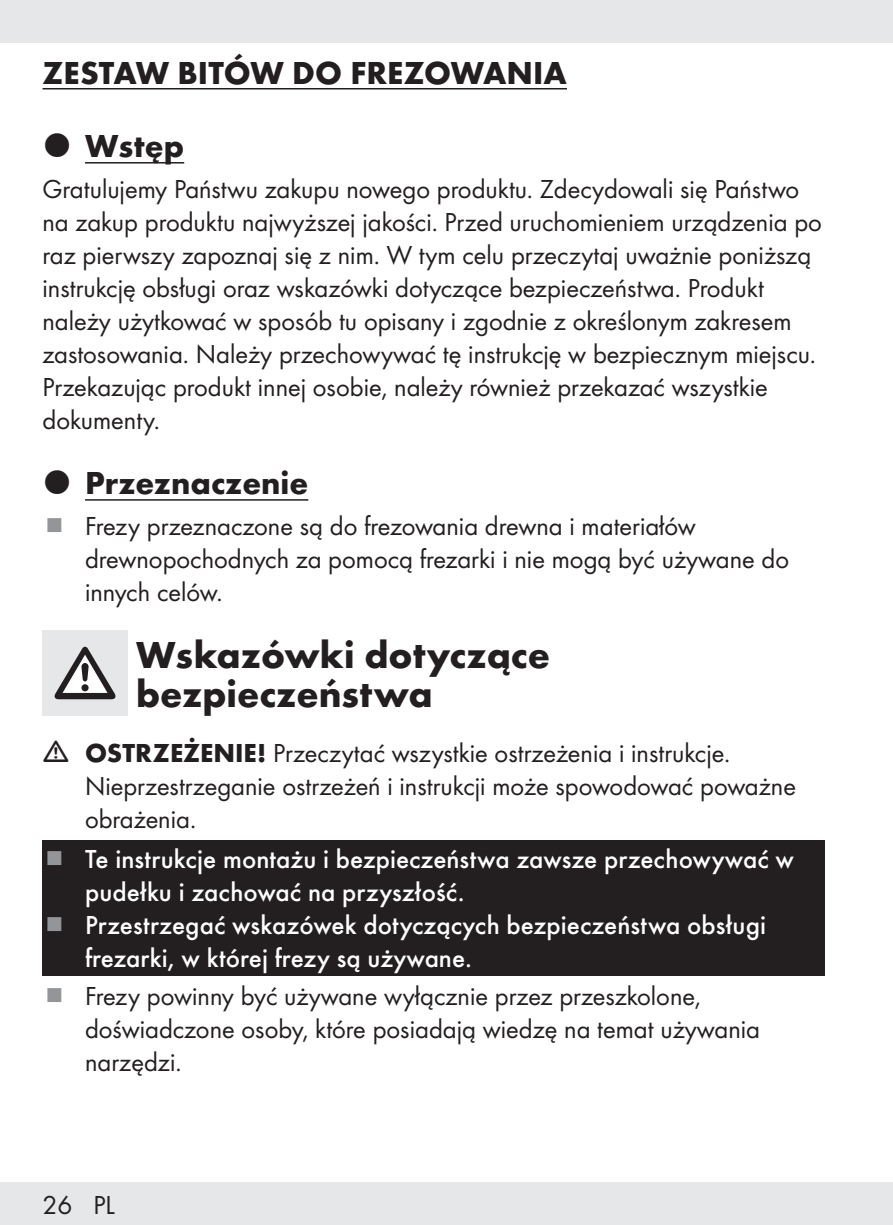
<style>
.page{position:relative;width:893px;height:1225px;background:#fff}
.page>*{position:absolute;margin:0;border:0;box-sizing:border-box;transform-origin:0 0}
.Headline-01{font:700 39px/39px "Futura";color:#231f20}
.Product_Name{font:700 33px "Futura";color:#231f20}
.Body{font:27px/33px "Futura Boo";color:#231f20}
.t1{font:500 27px/33px "Futura";color:#fff}
.s1{font-family:"Futura";font-weight:700}
</style>
<div class="page">
<div style="left:0;top:1182px;width:893px;height:43px;background:#e6e7e9"></div>
<div style="left:0;top:0;width:893px;height:43px;background:#e6e7e9"></div>
<hr style="left:43px;top:88px;width:524px;height:1px;background:#231f20">
<hr style="left:85px;top:162px;width:99px;height:1px;background:#231f20">
<hr style="left:85px;top:499px;width:223px;height:1px;background:#231f20">
<div style="left:43px;top:630px;width:85px;height:85px;background:#e6e7e9"></div>
<svg style="left:55px;top:647px;width:60px;height:52px"></svg>
<div style="left:43px;top:840px;width:782px;height:135px;background:#231f20"></div>
<p class="Product_Name" style="left:43px;top:48px;width:526px">ZESTAW BITÓW DO FREZOWANIA</p>
<p class="Product_Name" style="left:85px;top:121px;width:101px">Wstęp</p>
<p class="Body" style="left:43px;top:171px;width:781px">Gratulujemy Państwu zakupu nowego produktu. Zdecydowali się Państwo na zakup produktu najwyższej jakości. Przed uruchomieniem urządzenia po raz pierwszy zapoznaj się z nim. W tym celu przeczytaj uważnie poniższą instrukcję obsługi oraz wskazówki dotyczące bezpieczeństwa. Produkt należy użytkować w sposób tu opisany i zgodnie z określonym zakresem zastosowania. Należy przechowywać tę instrukcję w bezpiecznym miejscu.<br>Przekazując produkt innej osobie, należy również przekazać wszystkie dokumenty.</p>
<p class="Product_Name" style="left:85px;top:458px;width:225px">Przeznaczenie</p>
<p class="Body" style="left:85px;top:508px;width:705px">Frezy przeznaczone są do frezowania drewna i materiałów drewnopochodnych za pomocą frezarki i nie mogą być używane do innych celów.</p>
<p class="Headline-01" style="left:136px;top:632px;width:416px">Wskazówki dotyczące bezpieczeństwa</p>
<p class="Body" style="left:85px;top:735px;width:712px"><span class="s1">OSTRZEŻENIE!</span> Przeczytać wszystkie ostrzeżenia i instrukcje.<br>Nieprzestrzeganie ostrzeżeń i instrukcji może spowodować poważne obrażenia.</p>
<p class="t1" style="left:85px;top:841px;width:710px">Te instrukcje montażu i bezpieczeństwa zawsze przechowywać w pudełku i zachować na przyszłość.</p>
<p class="t1" style="left:85px;top:907px;width:682px">Przestrzegać wskazówek dotyczących bezpieczeństwa obsługi frezarki, w której frezy są używane.</p>
<p class="Body" style="left:85px;top:978px;width:677px">Frezy powinny być używane wyłącznie przez przeszkolone, doświadczone osoby, które posiadają wiedzę na temat używania narzędzi.</p>
<p class="Body" style="left:43px;top:1186px;width:74px">26 PL</p>
</div>
